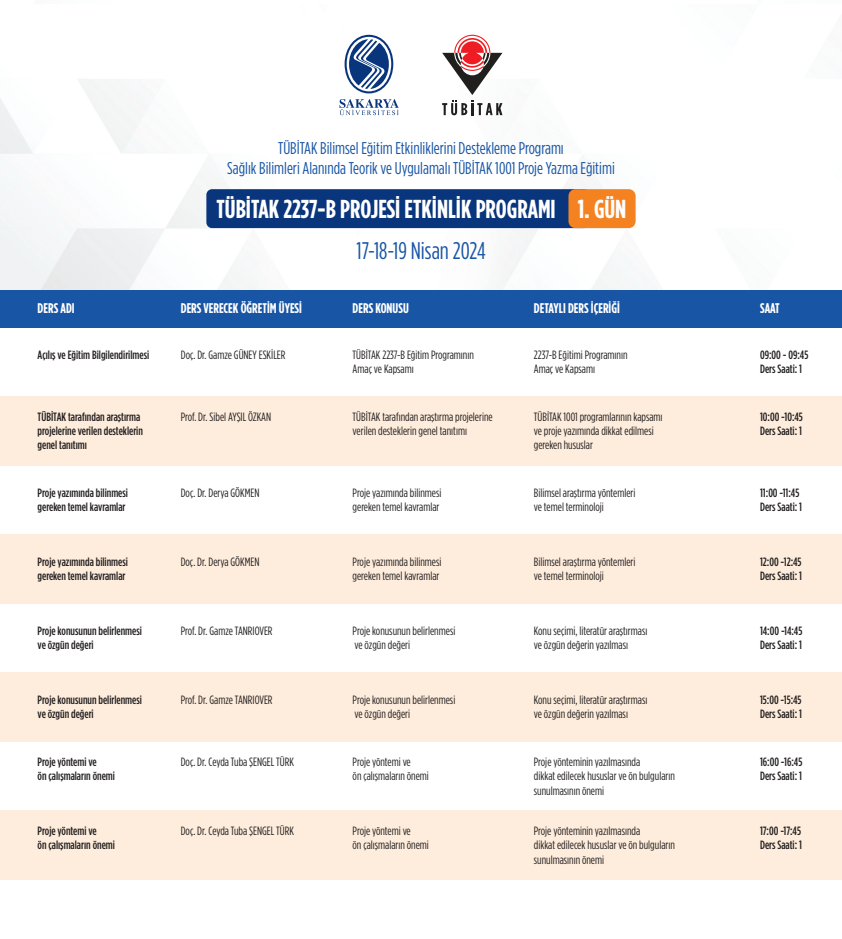
<style>
.page{position:relative;width:842px;height:939px;background:#fff}
.page>*{position:absolute;margin:0;border:0;box-sizing:border-box;transform-origin:0 0}
.t1{font:700 26px "Gotham Cond";color:#fff}
.t2{font:24px "Gotham Cond";color:#1855a5}
.t3{font:17px/20.4px "Gotham Cond";color:#1855a5;text-align:center}
.t4{font:700 14px "Gotham Cond";color:#fff}
.t5{font:12px/14.4px "Gotham Cond";color:#231f20}
.t6{font:500 12px/14.4px "Gotham Cond";color:#231f20}
</style>
<div class="page">
<img style="left:0;top:34px;width:638px;height:256px">
<div style="left:0;top:396px;width:842px;height:69px;background:#feeddc"></div>
<div style="left:0;top:672px;width:842px;height:69px;background:#feeddc"></div>
<div style="left:0;top:810px;width:842px;height:70px;background:#feeddc"></div>
<div style="left:0;top:534px;width:842px;height:69px;background:#feeddc"></div>
<div style="left:0;top:290px;width:842px;height:37px;background:#1855a5"></div>
<svg style="left:345px;top:35px;width:48px;height:58px"></svg>
<svg style="left:339px;top:99px;width:60px;height:16px"></svg>
<svg style="left:442px;top:35px;width:60px;height:80px"></svg>
<div style="left:206px;top:189px;width:384px;height:39px;background:#08357c;border-radius:6px"></div>
<div style="left:568px;top:189px;width:68px;height:39px;background:#f58220;border-radius:7px"></div>
<h3 class="t3" style="left:227px;top:137px;width:389px">TÜBİTAK Bilimsel Eğitim Etkinliklerini Destekleme Programı<br>Sağlık Bilimleri Alanında Teorik ve Uygulamalı TÜBİTAK 1001 Proje Yazma Eğitimi</h3>
<h1 class="t1" style="left:216px;top:194px;width:411px">TÜBİTAK 2237-B PROJESİ ETKİNLİK PROGRAMI 1. GÜN</h1>
<h2 class="t2" style="left:356px;top:236px;width:131px">17-18-19 Nisan 2024</h2>
<p class="t4" style="left:38px;top:300px;width:39px">DERS ADI</p>
<p class="t4" style="left:181px;top:300px;width:123px">DERS VERECEK ÖĞRETİM ÜYESİ</p>
<p class="t4" style="left:353px;top:300px;width:58px">DERS KONUSU</p>
<p class="t4" style="left:534px;top:300px;width:87px">DETAYLI DERS İÇERİĞİ</p>
<p class="t4" style="left:760px;top:300px;width:21px">SAAT</p>
<p class="t6" style="left:38px;top:347px;width:113px">Açılış ve Eğitim Bilgilendirilmesi</p>
<p class="t6" style="left:38px;top:409px;width:107px">TÜBİTAK tarafından araştırma projelerine verilen desteklerin genel tanıtımı</p>
<p class="t5" style="left:181px;top:347px;width:106px">Doç. Dr. Gamze GÜNEY ESKİLER</p>
<p class="t5" style="left:181px;top:409px;width:92px">Prof. Dr. Sibel AYŞIL ÖZKAN</p>
<p class="t5" style="left:353px;top:347px;width:123px">TÜBİTAK 2237-B Eğitim Programının<br>Amaç ve Kapsamı</p>
<p class="t5" style="left:353px;top:409px;width:142px">TÜBİTAK tarafından araştırma projelerine verilen desteklerin genel tanıtımı</p>
<p class="t5" style="left:534px;top:409px;width:130px">TÜBİTAK 1001 programlarının kapsamı ve proje yazımında dikkat edilmesi gereken hususlar</p>
<p class="t5" style="left:534px;top:347px;width:95px">2237-B Eğitimi Programının<br>Amaç ve Kapsamı</p>
<p class="t6" style="left:760px;top:347px;width:50px">09:00 - 09:45<br>Ders Saati: 1</p>
<p class="t6" style="left:760px;top:409px;width:44px">10:00 -10:45<br>Ders Saati: 1</p>
<p class="t6" style="left:38px;top:485px;width:92px">Proje yazımında bilinmesi gereken temel kavramlar</p>
<p class="t5" style="left:181px;top:485px;width:80px">Doç. Dr. Derya GÖKMEN</p>
<p class="t5" style="left:353px;top:485px;width:90px">Proje yazımında bilinmesi gereken temel kavramlar</p>
<p class="t5" style="left:534px;top:485px;width:103px">Bilimsel araştırma yöntemleri ve temel terminoloji</p>
<p class="t6" style="left:760px;top:485px;width:43px">11:00 -11:45<br>Ders Saati: 1</p>
<p class="t6" style="left:38px;top:554px;width:92px">Proje yazımında bilinmesi gereken temel kavramlar</p>
<p class="t5" style="left:181px;top:554px;width:80px">Doç. Dr. Derya GÖKMEN</p>
<p class="t5" style="left:353px;top:554px;width:90px">Proje yazımında bilinmesi gereken temel kavramlar</p>
<p class="t5" style="left:534px;top:554px;width:103px">Bilimsel araştırma yöntemleri ve temel terminoloji</p>
<p class="t6" style="left:760px;top:554px;width:43px">12:00 -12:45<br>Ders Saati: 1</p>
<p class="t6" style="left:38px;top:623px;width:106px">Proje konusunun belirlenmesi ve özgün değeri</p>
<p class="t5" style="left:181px;top:623px;width:93px">Prof. Dr. Gamze TANRIOVER</p>
<p class="t5" style="left:353px;top:623px;width:104px">Proje konusunun belirlenmesi ve özgün değeri</p>
<p class="t5" style="left:534px;top:623px;width:115px">Konu seçimi, literatür araştırması ve özgün değerin yazılması</p>
<p class="t6" style="left:760px;top:623px;width:44px">14:00 -14:45<br>Ders Saati: 1</p>
<p class="t6" style="left:38px;top:692px;width:106px">Proje konusunun belirlenmesi ve özgün değeri</p>
<p class="t5" style="left:181px;top:692px;width:93px">Prof. Dr. Gamze TANRIOVER</p>
<p class="t5" style="left:353px;top:692px;width:104px">Proje konusunun belirlenmesi ve özgün değeri</p>
<p class="t5" style="left:534px;top:692px;width:115px">Konu seçimi, literatür araştırması ve özgün değerin yazılması</p>
<p class="t6" style="left:760px;top:692px;width:43px">15:00 -15:45<br>Ders Saati: 1</p>
<p class="t6" style="left:38px;top:754px;width:79px">Proje yöntemi ve<br>ön çalışmaların önemi</p>
<p class="t5" style="left:181px;top:754px;width:115px">Doç. Dr. Ceyda Tuba ŞENGEL TÜRK</p>
<p class="t5" style="left:353px;top:754px;width:78px">Proje yöntemi ve<br>ön çalışmaların önemi</p>
<p class="t5" style="left:534px;top:754px;width:142px">Proje yönteminin yazılmasında<br>dikkat edilecek hususlar ve ön bulguların sunulmasının önemi</p>
<p class="t6" style="left:760px;top:754px;width:44px">16:00 -16:45<br>Ders Saati: 1</p>
<p class="t6" style="left:38px;top:823px;width:79px">Proje yöntemi ve<br>ön çalışmaların önemi</p>
<p class="t5" style="left:181px;top:823px;width:115px">Doç. Dr. Ceyda Tuba ŞENGEL TÜRK</p>
<p class="t5" style="left:353px;top:823px;width:78px">Proje yöntemi ve<br>ön çalışmaların önemi</p>
<p class="t5" style="left:534px;top:823px;width:142px">Proje yönteminin yazılmasında<br>dikkat edilecek hususlar ve ön bulguların sunulmasının önemi</p>
<p class="t6" style="left:760px;top:823px;width:43px">17:00 -17:45<br>Ders Saati: 1</p>
</div>
